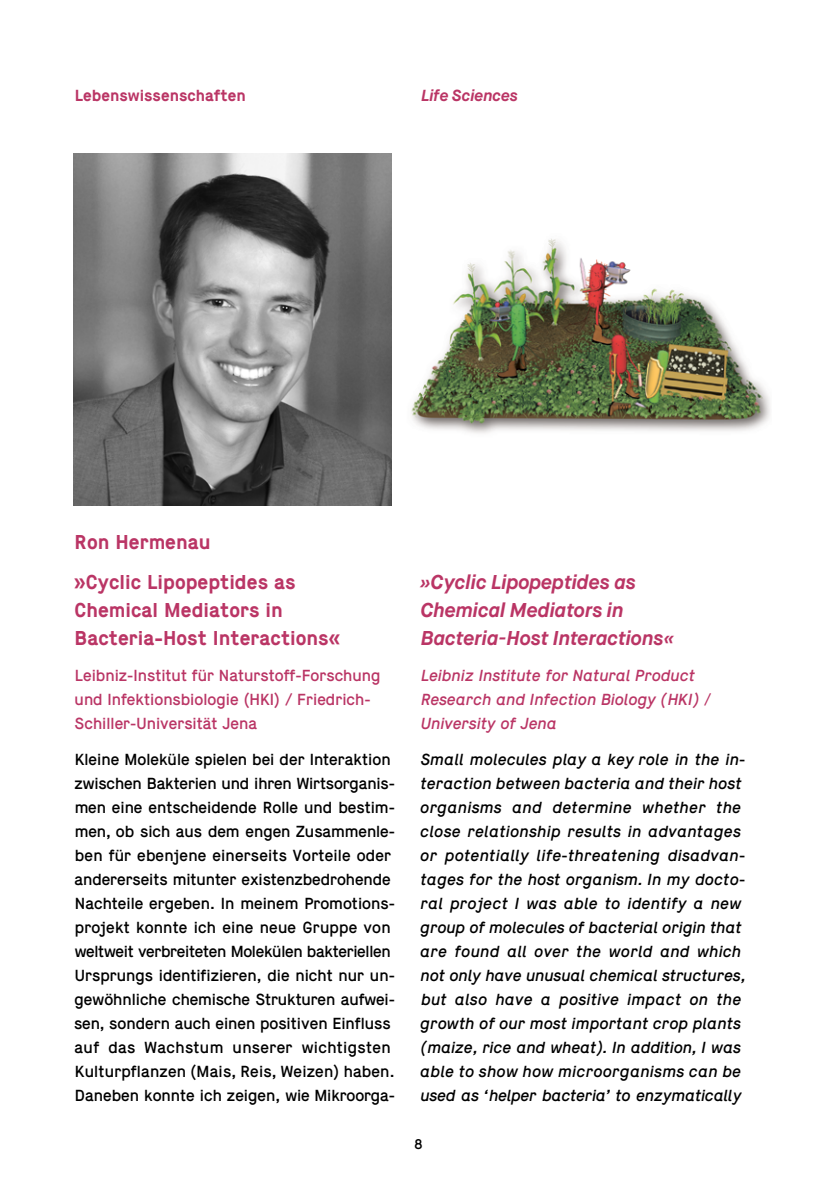
<style>
.page{position:relative;width:840px;height:1191px;background:#fff}
.page>*{position:absolute;margin:0;border:0;box-sizing:border-box;transform-origin:0 0}
.t1{font:700 20px/40px "Maison";color:#ba3565}
.t2{font:italic 700 20px/28px "Maison Neue";color:#ba3565}
.t3{font:16px/24px "Maison";color:#000}
.t4{font:italic 16px/24px "Maison";letter-spacing:.01em;color:#000}
.t5{font:16px/24px "Maison";color:#ba3565}
.t6{font:italic 16px/24px "Maison";color:#ba3565}
.t7{font:700 16px "Maison";color:#ba3565}
.t8{font:italic 700 16px "Maison Neue";color:#ba3565}
.t9{font:14px "Maison Mono";color:#000}
</style>
<div class="page">
<img style="left:74px;top:153px;width:317px;height:352px">
<img style="left:411px;top:238px;width:359px;height:195px">
<p class="t7" style="left:75px;top:86px;width:172px">Lebenswissenschaften</p>
<p class="t8" style="left:421px;top:85px;width:98px">Life Sciences</p>
<p class="t1" style="left:73px;top:522px;width:223px">Ron Hermenau<br>»Cyclic Lipopeptides as</p>
<p class="t1" style="left:74px;top:596px;width:268px;line-height:28px">Chemical Mediators in<br>Bacteria-Host Interactions«</p>
<p class="t5" style="left:75px;top:664px;width:307px">Leibniz-Institut für Naturstoff-Forschung und Infektionsbiologie (HKI) / Friedrich-<br>Schiller-Universität Jena</p>
<p class="t3" style="left:74px;top:748px;width:322px">Kleine Moleküle spielen bei der Interaktion zwischen Bakterien und ihren Wirtsorganis&shy;men eine entscheidende Rolle und bestim&shy;men, ob sich aus dem engen Zusammenle&shy;ben für ebenjene einerseits Vorteile oder andererseits mitunter existenzbedrohende Nachteile ergeben. In meinem Promotions&shy;projekt konnte ich eine neue Gruppe von weltweit verbreiteten Molekülen bakteriellen Ursprungs identifizieren, die nicht nur un&shy;gewöhnliche chemische Strukturen aufwei&shy;sen, sondern auch einen positiven Einfluss auf das Wachstum unserer wichtigsten Kulturpflanzen (Mais, Reis, Weizen) haben.<br>Daneben konnte ich zeigen, wie Mikroorga-</p>
<p class="t2" style="left:419px;top:568px;width:257px">»Cyclic Lipopeptides as<br>Chemical Mediators in<br>Bacteria-Host Interactions«</p>
<p class="t6" style="left:420px;top:664px;width:292px">Leibniz Institute for Natural Product<br>Research and Infection Biology (HKI) /<br>University of Jena</p>
<p class="t4" style="left:420px;top:748px;width:326px">Small molecules play a key role in the in&shy;teraction between bacteria and their host organisms and determine whether the close relationship results in advantages or potentially life-threatening disadvan&shy;tages for the host organism. In my docto&shy;ral project I was able to identify a new group of molecules of bacterial origin that are found all over the world and which not only have unusual chemical structures, but also have a positive impact on the growth of our most important crop plants (maize, rice and wheat). In addition, I was able to show how microorganisms can be used as ‘helper bacteria’ to enzymatically</p>
<p class="t9" style="left:414px;top:1136px;width:10px">8</p>
</div>
